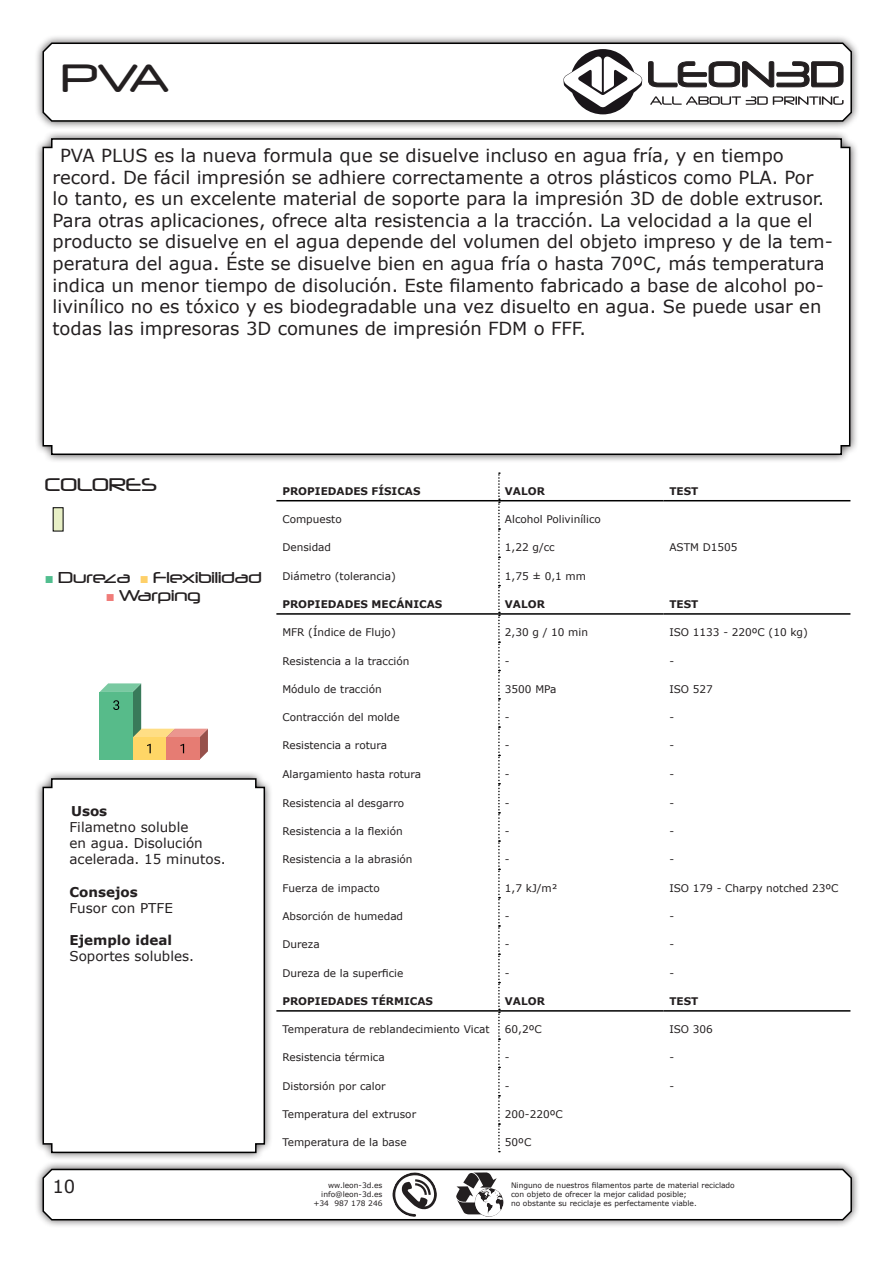
<style>
.page{position:relative;width:893px;height:1263px;background:#fff}
.page>*{position:absolute;margin:0;border:0;box-sizing:border-box;transform-origin:0 0}
.TÍTULO{font:37.5px "LEON3 D";color:#231f20}
.TEXTO_GRANDE{font:18px/21.6px "Verdana";color:#231f20}
.t1{font:17.4px "LEON3 D";color:#231f20}
.t2{font:15px "LEON3 D";color:#231f20}
.TEXTO_NORMAL{font:13.5px/16.2px "Verdana";color:#231f20}
.TEXTO_NORMAL-2{font:700 13.5px "Verdana";color:#231f20}
.t3{font:10.5px "Verdana";color:#231f20}
.t4{font:700 10.5px "Verdana";color:#231f20}
.TEXTO_PEQUEÑO{font:7.5px/9px "Verdana";color:#231f20;text-align:right}
.s1{font-family:"Arial Narrow";color:#51be8f}
.s2{font-family:"Arial Narrow";color:#fed069}
.s3{font-family:"Arial Narrow";color:#f07c79}
</style>
<div class="page">
<div style="left:34px;top:34px;width:826px;height:96px;background:#231f20;opacity:.75"></div>
<svg style="left:42px;top:41px;width:811px;height:81px"></svg>
<div style="left:53px;top:507px;width:10px;height:24px;background:#e8f0c6"></div>
<div style="left:34px;top:130px;width:825px;height:333px;background:#231f20;opacity:.75"></div>
<svg style="left:42px;top:137px;width:809px;height:319px"></svg>
<svg style="left:100px;top:683px;width:108px;height:77px"></svg>
<div style="left:34px;top:770px;width:239px;height:391px;background:#231f20;opacity:.75"></div>
<svg style="left:42px;top:777px;width:224px;height:377px"></svg>
<div style="left:34px;top:1160px;width:826px;height:68px;background:#231f20;opacity:.75"></div>
<hr style="left:499px;top:500px;width:164px;height:1px;background:#000">
<hr style="left:663px;top:500px;width:187px;height:1px;background:#000">
<hr style="left:499px;top:613px;width:164px;height:2px;background:#000">
<hr style="left:663px;top:613px;width:187px;height:2px;background:#000">
<hr style="left:499px;top:1010px;width:164px;height:2px;background:#000">
<hr style="left:663px;top:1010px;width:187px;height:2px;background:#000">
<svg style="left:498px;top:472px;width:2px;height:680px"></svg>
<hr style="left:276px;top:500px;width:223px;height:1px;background:#000">
<hr style="left:276px;top:613px;width:223px;height:2px;background:#000">
<hr style="left:276px;top:1010px;width:223px;height:2px;background:#000">
<svg style="left:42px;top:1167px;width:811px;height:54px"></svg>
<svg style="left:563px;top:49px;width:79px;height:65px"></svg>
<svg style="left:648px;top:61px;width:195px;height:26px"></svg>
<svg style="left:650px;top:96px;width:194px;height:9px"></svg>
<p class="TÍTULO" style="left:61px;top:55px;width:109px">PVA</p>
<p class="TEXTO_GRANDE" style="left:53px;top:144px;width:782px;text-indent:8px">PVA PLUS es la nueva formula que se disuelve incluso en agua fría, y en tiempo record. De fácil impresión se adhiere correctamente a otros plásticos como PLA. Por lo tanto, es un excelente material de soporte para la impresión 3D de doble extrusor.<br>Para otras aplicaciones, ofrece alta resistencia a la tracción. La velocidad a la que el producto se disuelve en el agua depende del volumen del objeto impreso y de la tem&shy;peratura del agua. Éste se disuelve bien en agua fría o hasta 70ºC, más temperatura indica un menor tiempo de disolución. Este filamento fabricado a base de alcohol po&shy;livinílico no es tóxico y es biodegradable una vez disuelto en agua. Se puede usar en todas las impresoras 3D comunes de impresión FDM o FFF.</p>
<p class="t1" style="left:45px;top:474px;width:113px">COLORES</p>
<p class="t2" style="left:46px;top:568px;width:217px"><span class="s1">■</span> Dureza <span class="s2">■</span> Flexibilidad</p>
<p class="t2" style="left:107px;top:586px;width:95px"><span class="s3">■</span> Warping</p>
<p class="TEXTO_NORMAL-2" style="left:71px;top:801px;width:38px">Usos</p>
<p class="TEXTO_NORMAL" style="left:70px;top:818px;width:158px">Filametno soluble<br>en agua. Disolución acelerada. 15 minutos.</p>
<p class="TEXTO_NORMAL-2" style="left:70px;top:882px;width:70px">Consejos</p>
<p class="TEXTO_NORMAL" style="left:70px;top:899px;width:105px">Fusor con PTFE</p>
<p class="TEXTO_NORMAL-2" style="left:70px;top:931px;width:104px">Ejemplo ideal</p>
<p class="TEXTO_NORMAL" style="left:70px;top:948px;width:126px">Soportes solubles.</p>
<p class="TEXTO_GRANDE" style="left:53px;top:1176px;width:24px">10</p>
<p class="t4" style="left:282px;top:483px;width:140px">PROPIEDADES FÍSICAS</p>
<p class="t4" style="left:505px;top:483px;width:41px">VALOR</p>
<p class="t4" style="left:669px;top:483px;width:30px">TEST</p>
<p class="t3" style="left:282px;top:512px;width:61px">Compuesto</p>
<p class="t3" style="left:505px;top:512px;width:97px">Alcohol Polivinílico</p>
<p class="t3" style="left:282px;top:540px;width:50px">Densidad</p>
<p class="t3" style="left:505px;top:540px;width:51px">1,22 g/cc</p>
<p class="t3" style="left:669px;top:540px;width:70px">ASTM D1505</p>
<p class="t3" style="left:282px;top:569px;width:115px">Diámetro (tolerancia)</p>
<p class="t3" style="left:505px;top:569px;width:83px">1,75 ± 0,1 mm</p>
<p class="t4" style="left:282px;top:597px;width:161px">PROPIEDADES MECÁNICAS</p>
<p class="t4" style="left:505px;top:597px;width:41px">VALOR</p>
<p class="t4" style="left:669px;top:597px;width:30px">TEST</p>
<p class="t3" style="left:282px;top:625px;width:115px">MFR (Índice de Flujo)</p>
<p class="t3" style="left:505px;top:625px;width:85px">2,30 g / 10 min</p>
<p class="t3" style="left:669px;top:625px;width:140px">ISO 1133 - 220ºC (10 kg)</p>
<p class="t3" style="left:282px;top:653px;width:128px">Resistencia a la tracción</p>
<p class="t3" style="left:505px;top:653px;width:6px">-</p>
<p class="t3" style="left:669px;top:653px;width:6px">-</p>
<p class="t3" style="left:282px;top:682px;width:101px">Módulo de tracción</p>
<p class="t3" style="left:505px;top:682px;width:53px">3500 MPa</p>
<p class="t3" style="left:669px;top:682px;width:45px">ISO 527</p>
<p class="t3" style="left:282px;top:710px;width:119px">Contracción del molde</p>
<p class="t3" style="left:505px;top:710px;width:6px">-</p>
<p class="t3" style="left:669px;top:710px;width:6px">-</p>
<p class="t3" style="left:282px;top:738px;width:106px">Resistencia a rotura</p>
<p class="t3" style="left:505px;top:738px;width:6px">-</p>
<p class="t3" style="left:669px;top:738px;width:6px">-</p>
<p class="t3" style="left:282px;top:767px;width:140px">Alargamiento hasta rotura</p>
<p class="t3" style="left:505px;top:767px;width:6px">-</p>
<p class="t3" style="left:669px;top:767px;width:6px">-</p>
<p class="t3" style="left:282px;top:796px;width:123px">Resistencia al desgarro</p>
<p class="t3" style="left:505px;top:796px;width:6px">-</p>
<p class="t3" style="left:669px;top:796px;width:6px">-</p>
<p class="t3" style="left:282px;top:824px;width:122px">Resistencia a la flexión</p>
<p class="t3" style="left:505px;top:824px;width:6px">-</p>
<p class="t3" style="left:669px;top:824px;width:6px">-</p>
<p class="t3" style="left:282px;top:852px;width:132px">Resistencia a la abrasión</p>
<p class="t3" style="left:505px;top:852px;width:6px">-</p>
<p class="t3" style="left:669px;top:852px;width:6px">-</p>
<p class="t3" style="left:282px;top:881px;width:99px">Fuerza de impacto</p>
<p class="t3" style="left:505px;top:881px;width:54px">1,7 kJ/m²</p>
<p class="t3" style="left:669px;top:881px;width:171px">ISO 179 - Charpy notched 23ºC</p>
<p class="t3" style="left:282px;top:909px;width:122px">Absorción de humedad</p>
<p class="t3" style="left:505px;top:909px;width:6px">-</p>
<p class="t3" style="left:669px;top:909px;width:6px">-</p>
<p class="t3" style="left:282px;top:937px;width:39px">Dureza</p>
<p class="t3" style="left:505px;top:937px;width:6px">-</p>
<p class="t3" style="left:669px;top:937px;width:6px">-</p>
<p class="t3" style="left:282px;top:965px;width:122px">Dureza de la superficie</p>
<p class="t3" style="left:505px;top:965px;width:6px">-</p>
<p class="t3" style="left:669px;top:965px;width:6px">-</p>
<p class="t4" style="left:282px;top:994px;width:152px">PROPIEDADES TÉRMICAS</p>
<p class="t4" style="left:505px;top:994px;width:41px">VALOR</p>
<p class="t4" style="left:669px;top:994px;width:30px">TEST</p>
<p class="t3" style="left:282px;top:1022px;width:209px">Temperatura de reblandecimiento Vicat</p>
<p class="t3" style="left:505px;top:1022px;width:38px">60,2ºC</p>
<p class="t3" style="left:669px;top:1022px;width:45px">ISO 306</p>
<p class="t3" style="left:282px;top:1050px;width:104px">Resistencia térmica</p>
<p class="t3" style="left:505px;top:1050px;width:6px">-</p>
<p class="t3" style="left:669px;top:1050px;width:6px">-</p>
<p class="t3" style="left:282px;top:1079px;width:105px">Distorsión por calor</p>
<p class="t3" style="left:505px;top:1079px;width:6px">-</p>
<p class="t3" style="left:669px;top:1079px;width:6px">-</p>
<p class="t3" style="left:282px;top:1107px;width:135px">Temperatura del extrusor</p>
<p class="t3" style="left:505px;top:1107px;width:59px">200-220ºC</p>
<p class="t3" style="left:282px;top:1135px;width:126px">Temperatura de la base</p>
<p class="t3" style="left:505px;top:1135px;width:28px">50ºC</p>
<p class="TEXTO_PEQUEÑO" style="left:328px;top:1181px;width:56px">ww.leon-3d.es</p>
<p class="TEXTO_PEQUEÑO" style="left:313px;top:1190px;width:71px">info@leon-3d.es +34 987 178 246</p>
<p class="TEXTO_PEQUEÑO" style="left:511px;top:1181px;width:225px">Ninguno de nuestros filamentos parte de material reciclado</p>
<p class="TEXTO_PEQUEÑO" style="left:511px;top:1190px;width:177px">con objeto de ofrecer la mejor calidad posible;</p>
<p class="TEXTO_PEQUEÑO" style="left:511px;top:1199px;width:187px">no obstante su reciclaje es perfectamente viable.</p>
</div>
